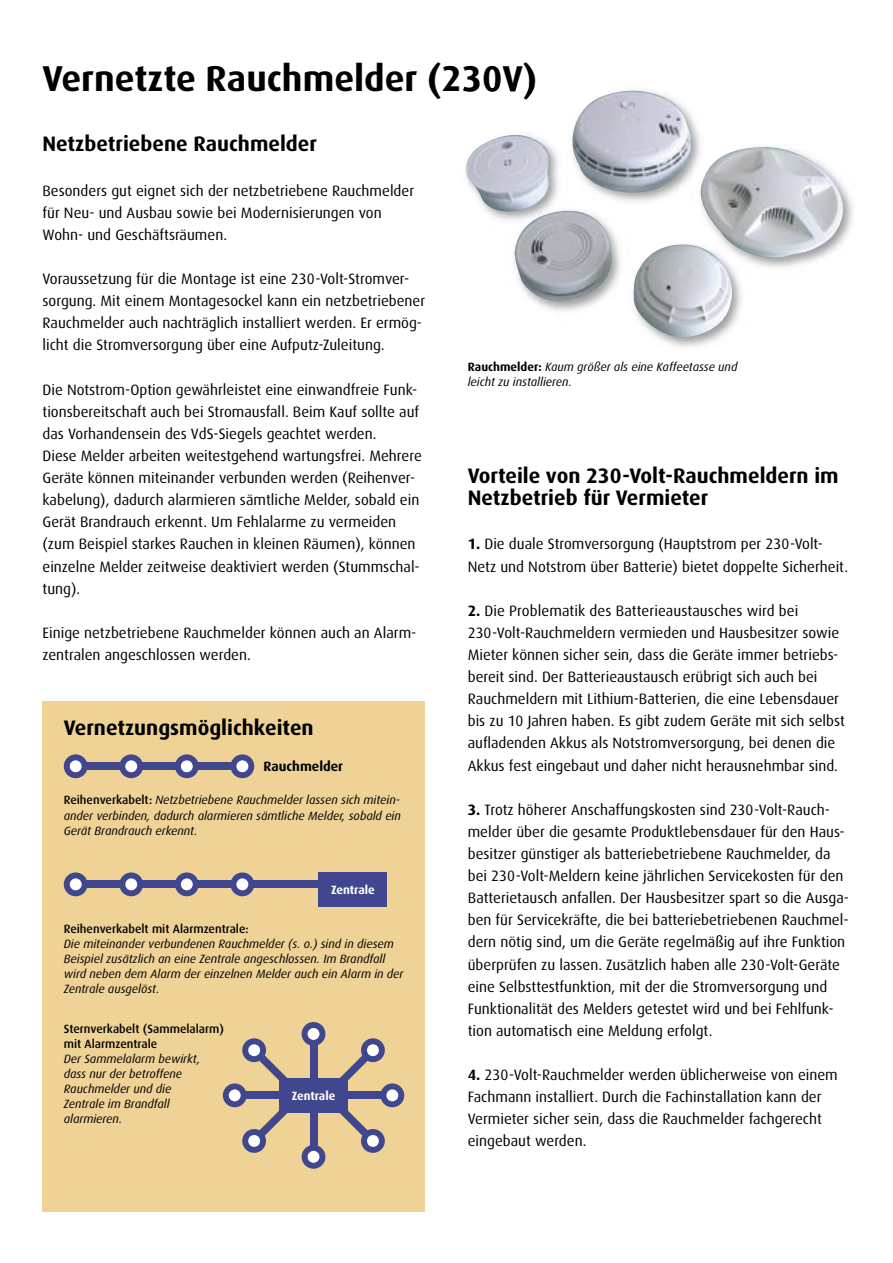
<style>
.page{position:relative;width:893px;height:1263px;background:#fff}
.page>*{position:absolute;margin:0;border:0;box-sizing:border-box;transform-origin:0 0}
.t1{font:700 36px "Dax";color:#000}
.t2{font:700 21px/22px "Dax";color:#000}
.t3{font:15px/22px "Dax";color:#000}
.t4{font:700 13.5px "Dax";color:#000}
.t5{font:italic 12px/15px "Dax";color:#000}
.t6{font:500 12px/15px "Dax";color:#000}
.t7{font:700 12px "Dax";color:#fff}
.s1{font-weight:700;font-style:normal}
.s2{font-weight:700}
.s3{font-weight:500;font-style:normal}
</style>
<div class="page">
<img style="left:464px;top:85px;width:71px;height:2px">
<img style="left:463px;top:87px;width:391px;height:250px">
<div style="left:43px;top:702px;width:382px;height:510px;background:#eed296"></div>
<div style="left:64px;top:754px;width:24px;height:24px;background:#40478e;border-radius:50%"></div>
<div style="left:119px;top:754px;width:24px;height:24px;background:#40478e;border-radius:50%"></div>
<div style="left:175px;top:754px;width:24px;height:24px;background:#40478e;border-radius:50%"></div>
<div style="left:230px;top:754px;width:24px;height:24px;background:#40478e;border-radius:50%"></div>
<div style="left:74px;top:762px;width:168px;height:8px;background:#40478e"></div>
<div style="left:70px;top:760px;width:12px;height:12px;background:#fff;border-radius:50%"></div>
<div style="left:125px;top:760px;width:12px;height:12px;background:#fff;border-radius:50%"></div>
<div style="left:181px;top:760px;width:12px;height:12px;background:#fff;border-radius:50%"></div>
<div style="left:236px;top:760px;width:12px;height:12px;background:#fff;border-radius:50%"></div>
<div style="left:64px;top:872px;width:24px;height:24px;background:#40478e;border-radius:50%"></div>
<div style="left:119px;top:872px;width:24px;height:24px;background:#40478e;border-radius:50%"></div>
<div style="left:175px;top:872px;width:24px;height:24px;background:#40478e;border-radius:50%"></div>
<div style="left:230px;top:872px;width:24px;height:24px;background:#40478e;border-radius:50%"></div>
<div style="left:74px;top:881px;width:250px;height:7px;background:#40478e"></div>
<div style="left:70px;top:878px;width:12px;height:12px;background:#fff;border-radius:50%"></div>
<div style="left:125px;top:878px;width:12px;height:12px;background:#fff;border-radius:50%"></div>
<div style="left:181px;top:878px;width:12px;height:12px;background:#fff;border-radius:50%"></div>
<div style="left:236px;top:878px;width:12px;height:12px;background:#fff;border-radius:50%"></div>
<div style="left:319px;top:873px;width:68px;height:34px;background:#40478e"></div>
<div style="left:310px;top:1112px;width:7px;height:44px;background:#40478e"></div>
<div style="left:302px;top:1145px;width:23px;height:24px;background:#40478e;border-radius:50%"></div>
<div style="left:308px;top:1151px;width:11px;height:12px;background:#fff;border-radius:50%"></div>
<div style="left:310px;top:1034px;width:7px;height:45px;background:#40478e"></div>
<div style="left:302px;top:1022px;width:23px;height:24px;background:#40478e;border-radius:50%"></div>
<div style="left:308px;top:1028px;width:11px;height:12px;background:#fff;border-radius:50%"></div>
<div style="left:347px;top:1091px;width:45px;height:8px;background:#40478e"></div>
<div style="left:380px;top:1083px;width:24px;height:24px;background:#40478e;border-radius:50%"></div>
<div style="left:386px;top:1089px;width:12px;height:12px;background:#fff;border-radius:50%"></div>
<div style="left:235px;top:1091px;width:45px;height:8px;background:#40478e"></div>
<div style="left:223px;top:1083px;width:24px;height:24px;background:#40478e;border-radius:50%"></div>
<div style="left:229px;top:1089px;width:12px;height:12px;background:#fff;border-radius:50%"></div>
<div style="left:279px;top:1078px;width:69px;height:34px;background:#40478e"></div>
<svg style="left:242px;top:1038px;width:45px;height:43px"></svg>
<svg style="left:340px;top:1038px;width:45px;height:43px"></svg>
<svg style="left:242px;top:1111px;width:47px;height:42px"></svg>
<svg style="left:338px;top:1111px;width:47px;height:42px"></svg>
<h1 class="t1" style="left:43px;top:59px;width:496px">Vernetzte Rauchmelder (230V)</h1>
<h2 class="t2" style="left:43px;top:133px;width:276px">Netzbetriebene Rauchmelder</h2>
<p class="t3" style="left:43px;top:180px;width:373px">Besonders gut eignet sich der netzbetriebene Rauchmelder für Neu- und Ausbau sowie bei Modernisierungen von<br>Wohn- und Geschäftsräumen.</p>
<p class="t3" style="left:43px;top:268px;width:384px">Voraussetzung für die Montage ist eine 230-Volt-Stromver&shy;sorgung. Mit einem Montagesockel kann ein netzbetriebener Rauchmelder auch nachträglich installiert werden. Er ermög&shy;licht die Stromversorgung über eine Aufputz-Zuleitung.</p>
<p class="t3" style="left:43px;top:379px;width:381px">Die Notstrom-Option gewährleistet eine einwandfreie Funk&shy;tionsbereitschaft auch bei Stromausfall. Beim Kauf sollte auf das Vorhandensein des VdS-Siegels geachtet werden.<br>Diese Melder arbeiten weitestgehend wartungsfrei. Mehrere Ge räte können miteinander verbunden werden (Reihenver&shy;kabelung), dadurch alarmieren sämtliche Melder, sobald ein Gerät Brandrauch erkennt. Um Fehlalarme zu vermeiden (zum Beispiel starkes Rauchen in kleinen Räumen), können einzelne Melder zeitweise deaktiviert werden (Stummschal&shy;tung).</p>
<p class="t3" style="left:43px;top:622px;width:375px">Einige netzbetriebene Rauchmelder können auch an Alarm&shy;zentralen angeschlossen werden.</p>
<p class="t5" style="left:468px;top:359px;width:271px"><span class="s1">Rauchmelder:</span> Kaum größer als eine Kaffeetasse und leicht zu installieren.</p>
<h2 class="t2" style="left:468px;top:465px;width:372px">Vorteile von 230-Volt-Rauchmeldern im<br>Netzbetrieb für Vermieter</h2>
<p class="t3" style="left:468px;top:533px;width:382px"><span class="s2">1.</span> Die duale Stromversorgung (Hauptstrom per 230-Volt-<br>Netz und Notstrom über Batterie) bietet doppelte Sicherheit.</p>
<p class="t3" style="left:468px;top:600px;width:379px"><span class="s2">2.</span> Die Problematik des Batterieaustausches wird bei 230-Volt-Rauchmeldern vermieden und Hausbesitzer sowie Mieter können sicher sein, dass die Geräte immer betriebs&shy;bereit sind. Der Batterieaustausch erübrigt sich auch bei Rauchmeldern mit Lithium-Batterien, die eine Lebensdauer bis zu 10 Jahren haben. Es gibt zudem Geräte mit sich selbst aufladenden Akkus als Notstromversorgung, bei denen die Akkus fest eingebaut und daher nicht herausnehmbar sind.</p>
<p class="t3" style="left:468px;top:799px;width:383px"><span class="s2">3.</span> Trotz höherer Anschaffungskosten sind 230-Volt-Rauch&shy;melder über die gesamte Produktlebensdauer für den Haus&shy;besitzer günstiger als batteriebetriebene Rauchmelder, da bei 230-Volt-Meldern keine jährlichen Servicekosten für den Batterietausch anfallen. Der Hausbesitzer spart so die Ausga&shy;ben für Servicekräfte, die bei batteriebetriebenen Rauchmel&shy;dern nötig sind, um die Geräte regelmäßig auf ihre Funktion überprüfen zu lassen. Zusätzlich haben alle 230-Volt-Geräte eine Selbsttestfunktion, mit der die Stromversorgung und Funktionalität des Melders getestet wird und bei Fehlfunk&shy;tion automatisch eine Meldung erfolgt.</p>
<p class="t3" style="left:468px;top:1064px;width:372px"><span class="s2">4.</span> 230-Volt-Rauchmelder werden üblicherweise von einem Fachmann installiert. Durch die Fachinstallation kann der Vermieter sicher sein, dass die Rauchmelder fachgerecht eingebaut werden.</p>
<h2 class="t2" style="left:64px;top:717px;width:251px">Vernetzungsmöglichkeiten</h2>
<p class="t4" style="left:264px;top:758px;width:81px">Rauchmelder</p>
<p class="t5" style="left:64px;top:793px;width:339px;text-align:justify"><span class="s3">Reihenverkabelt:</span> Netzbetriebene Rauchmelder lassen sich mitein&shy;ander verbinden, dadurch alarmieren sämtliche Melder, sobald ein Gerät Brandrauch erkennt.</p>
<p class="t7" style="left:331px;top:883px;width:45px">Zentrale</p>
<p class="t6" style="left:64px;top:921px;width:186px">Reihenverkabelt mit Alarmzentrale:</p>
<p class="t5" style="left:64px;top:936px;width:341px">Die miteinander verbundenen Rauchmelder (s. o.) sind in diesem Beispiel zusätzlich an eine Zentrale angeschlossen. Im Brandfall wird neben dem Alarm der einzelnen Melder auch ein Alarm in der Zentrale ausgelöst.</p>
<p class="t6" style="left:64px;top:1022px;width:162px">Sternverkabelt (Sammelalarm) mit Alarmzentrale</p>
<p class="t5" style="left:64px;top:1052px;width:138px">Der Sammelalarm bewirkt, dass nur der betroffene<br>Rauchmelder und die<br>Zentrale im Brandfall alarmieren.</p>
<p class="t7" style="left:292px;top:1089px;width:45px">Zentrale</p>
</div>
